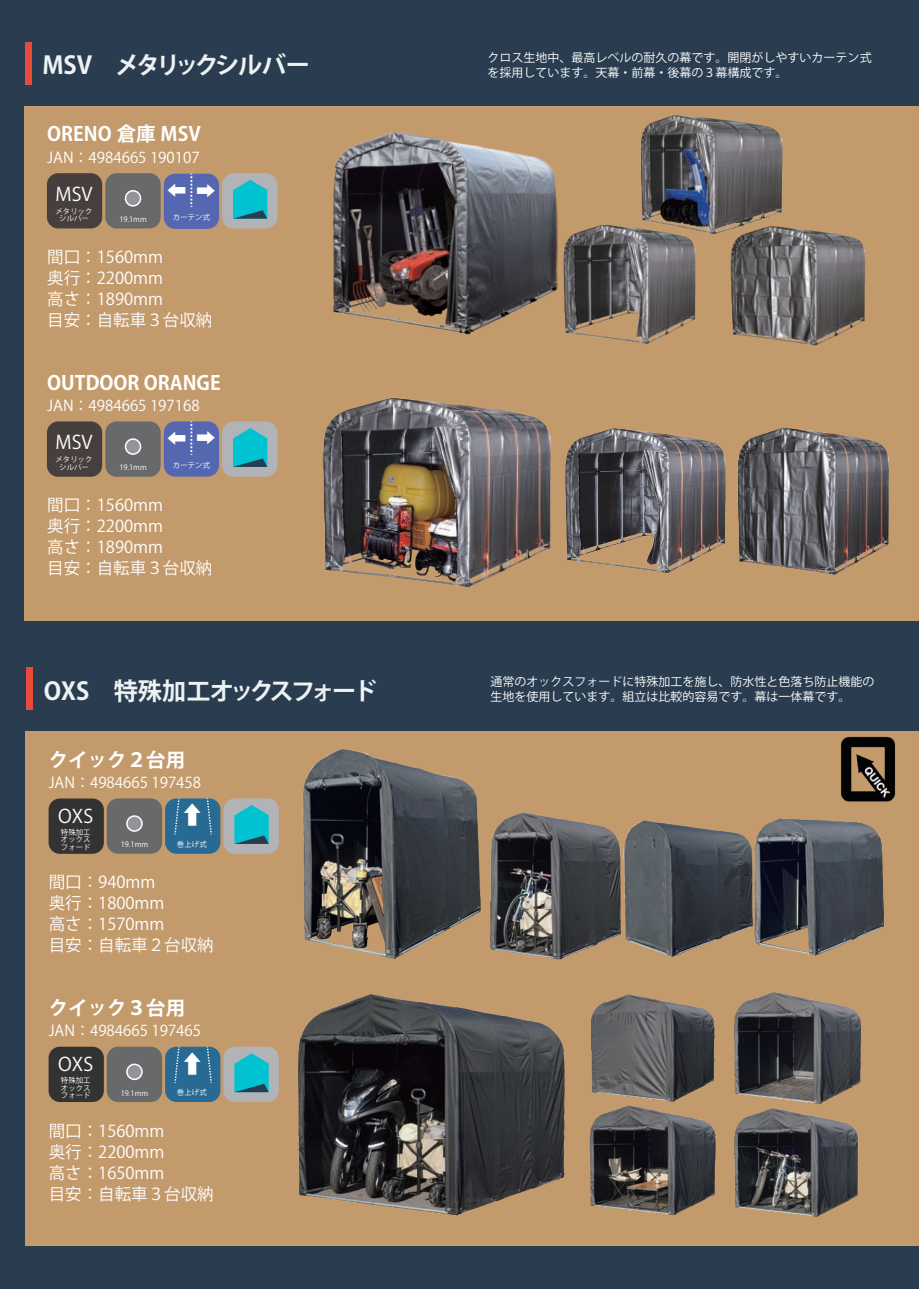
<style>
.page{position:relative;width:919px;height:1289px;background:#fff}
.page>*{position:absolute;margin:0;border:0;box-sizing:border-box;transform-origin:0 0}
.t1{font:24.45px "Koz Go Pr 6 N";color:#fff}
.t2{font:700 24.3px "Koz Go Pr 6 N";letter-spacing:-.11em;color:#eef2f3}
.t3{font:700 19.5px "Koz Go Pr 6 N";color:#fff}
.t4{font:19.5px "Koz Go Pr 6 N";color:#fff}
.t5{font:18.6px "Koz Go Pr 6 N";color:#fff}
.t6{font:16.5px/21px "Koz Go Pr 6 N";color:#fff}
.t7{font:15px "Koz Go Pr 6 N";color:#fff}
.t8{font:12px/15px "Koz Go Pr 6 N";color:#fff}
.t9{font:7.5px/7.5px "Koz Go Pr 6 N";color:#fff;text-align:justify}
</style>
<div class="page">
<div style="left:0;top:0;width:918px;height:1288px;background:#2a3d50"></div>
<div style="left:26px;top:731px;width:892px;height:514px;background:#c39a6b"></div>
<div style="left:27px;top:667px;width:6px;height:42px;background:#e74b3a"></div>
<div style="left:107px;top:798px;width:55px;height:55px;background:#67696b;border-radius:11px"></div>
<div style="left:127px;top:816px;width:15px;height:15px;background:#939498;border-radius:50%"></div>
<div style="left:126px;top:815px;width:17px;height:16px;border:2px solid #fff;border-radius:50%"></div>
<div style="left:165px;top:798px;width:55px;height:55px;background:#276a94;border-radius:11px"></div>
<svg style="left:174px;top:798px;width:6px;height:36px"></svg>
<svg style="left:206px;top:798px;width:7px;height:36px"></svg>
<div style="left:223px;top:798px;width:56px;height:55px;background:#b2b3b7;border-radius:11px"></div>
<svg style="left:234px;top:805px;width:35px;height:38px"></svg>
<div style="left:107px;top:1046px;width:55px;height:55px;background:#67696b;border-radius:11px"></div>
<div style="left:127px;top:1064px;width:15px;height:15px;background:#939498;border-radius:50%"></div>
<div style="left:126px;top:1063px;width:17px;height:17px;border:2px solid #fff;border-radius:50%"></div>
<div style="left:165px;top:1046px;width:55px;height:55px;background:#276a94;border-radius:11px"></div>
<svg style="left:174px;top:1046px;width:6px;height:35px"></svg>
<svg style="left:206px;top:1046px;width:7px;height:36px"></svg>
<div style="left:223px;top:1046px;width:56px;height:55px;background:#b2b3b7;border-radius:11px"></div>
<svg style="left:234px;top:1053px;width:35px;height:39px"></svg>
<div style="left:24px;top:106px;width:894px;height:514px;background:#c39a6b"></div>
<div style="left:25px;top:42px;width:6px;height:42px;background:#e74b3a"></div>
<div style="left:105px;top:173px;width:56px;height:55px;background:#67696b;border-radius:11px"></div>
<div style="left:125px;top:191px;width:15px;height:15px;background:#939498;border-radius:50%"></div>
<div style="left:125px;top:190px;width:16px;height:16px;border:2px solid #fff;border-radius:50%"></div>
<div style="left:222px;top:173px;width:55px;height:55px;background:#b2b3b7;border-radius:11px"></div>
<svg style="left:233px;top:180px;width:34px;height:39px"></svg>
<div style="left:105px;top:421px;width:56px;height:56px;background:#67696b;border-radius:11px"></div>
<div style="left:125px;top:439px;width:15px;height:15px;background:#939498;border-radius:50%"></div>
<div style="left:125px;top:438px;width:16px;height:17px;border:2px solid #fff;border-radius:50%"></div>
<div style="left:222px;top:421px;width:55px;height:56px;background:#b2b3b7;border-radius:11px"></div>
<svg style="left:233px;top:428px;width:34px;height:39px"></svg>
<div style="left:49px;top:798px;width:55px;height:55px;background:#333334;border-radius:11px"></div>
<div style="left:49px;top:1046px;width:55px;height:55px;background:#333334;border-radius:11px"></div>
<img style="left:730px;top:228px;width:136px;height:118px">
<img style="left:563px;top:225px;width:133px;height:119px">
<img style="left:334px;top:131px;width:223px;height:204px">
<img style="left:629px;top:115px;width:164px;height:139px">
<div style="left:47px;top:173px;width:55px;height:55px;background:#463f3d;border-radius:11px"></div>
<div style="left:47px;top:421px;width:55px;height:56px;background:#463f3d;border-radius:11px"></div>
<img style="left:590px;top:994px;width:125px;height:100px">
<img style="left:734px;top:992px;width:128px;height:110px">
<img style="left:628px;top:820px;width:116px;height:138px">
<img style="left:302px;top:748px;width:177px;height:212px">
<img style="left:744px;top:818px;width:141px;height:138px">
<img style="left:479px;top:812px;width:149px;height:148px">
<img style="left:589px;top:1094px;width:127px;height:122px">
<img style="left:297px;top:994px;width:268px;height:222px">
<img style="left:734px;top:1102px;width:125px;height:115px">
<img style="left:565px;top:428px;width:161px;height:146px">
<img style="left:737px;top:427px;width:152px;height:148px">
<img style="left:322px;top:397px;width:229px;height:191px">
<img style="left:841px;top:736px;width:54px;height:66px">
<div style="left:164px;top:421px;width:55px;height:55px;background:#5567b0;border-radius:11px"></div>
<svg style="left:190px;top:421px;width:2px;height:34px"></svg>
<div style="left:164px;top:174px;width:55px;height:55px;background:#5567b0;border-radius:11px"></div>
<svg style="left:190px;top:174px;width:2px;height:33px"></svg>
<h2 class="t2" style="left:42px;top:52px;width:269px">MSV　メタリックシルバー</h2>
<p class="t3" style="left:47px;top:123px;width:155px">ORENO 倉庫 MSV</p>
<p class="t7" style="left:47px;top:149px;width:154px">JAN：4984665 190107</p>
<p class="t5" style="left:56px;top:183px;width:39px">MSV</p>
<p class="t9" style="left:55px;top:207px;width:39px;text-align:center">メタリックシルバー</p>
<p class="t9" style="left:119px;top:216px;width:29px">19.1mm</p>
<p class="t4" style="left:166px;top:200px;width:21px;rotate:-90deg">⇧</p>
<p class="t9" style="left:173px;top:213px;width:39px">カーテン式</p>
<p class="t4" style="left:217px;top:181px;width:21px;rotate:90deg">⇧</p>
<p class="t6" style="left:47px;top:247px;width:166px">間口：1560mm<br>奥行：2200mm<br>高さ：1890mm<br>目安：自転車３台収納</p>
<p class="t3" style="left:47px;top:371px;width:175px">OUTDOOR ORANGE</p>
<p class="t7" style="left:47px;top:397px;width:154px">JAN：4984665 197168</p>
<p class="t5" style="left:56px;top:432px;width:39px">MSV</p>
<p class="t9" style="left:55px;top:456px;width:39px;text-align:center">メタリックシルバー</p>
<p class="t9" style="left:119px;top:464px;width:29px">19.1mm</p>
<p class="t4" style="left:166px;top:448px;width:21px;rotate:-90deg">⇧</p>
<p class="t9" style="left:173px;top:461px;width:39px">カーテン式</p>
<p class="t4" style="left:217px;top:428px;width:21px;rotate:90deg">⇧</p>
<p class="t6" style="left:47px;top:495px;width:166px">間口：1560mm<br>奥行：2200mm<br>高さ：1890mm<br>目安：自転車３台収納</p>
<h2 class="t2" style="left:44px;top:677px;width:334px">OXS　特殊加工オックスフォード</h2>
<p class="t3" style="left:49px;top:748px;width:138px">クイック２台用</p>
<p class="t7" style="left:49px;top:774px;width:154px">JAN：4984665 197458</p>
<p class="t5" style="left:58px;top:805px;width:36px">OXS</p>
<p class="t9" style="left:61px;top:828px;width:31px">特殊加工オックスフォード</p>
<p class="t9" style="left:121px;top:841px;width:29px">19.1mm</p>
<h1 class="t1" style="left:180px;top:801px;width:26px">⇧</h1>
<p class="t9" style="left:177px;top:840px;width:31px">巻上げ式</p>
<p class="t6" style="left:49px;top:872px;width:166px">間口：940mm<br>奥行：1800mm<br>高さ：1570mm<br>目安：自転車２台収納</p>
<p class="t3" style="left:49px;top:996px;width:138px">クイック３台用</p>
<p class="t7" style="left:49px;top:1022px;width:154px">JAN：4984665 197465</p>
<p class="t5" style="left:58px;top:1053px;width:36px">OXS</p>
<p class="t9" style="left:61px;top:1076px;width:31px">特殊加工オックスフォード</p>
<p class="t9" style="left:121px;top:1089px;width:29px">19.1mm</p>
<h1 class="t1" style="left:180px;top:1049px;width:26px">⇧</h1>
<p class="t9" style="left:177px;top:1088px;width:31px">巻上げ式</p>
<p class="t6" style="left:49px;top:1120px;width:166px">間口：1560mm<br>奥行：2200mm<br>高さ：1650mm<br>目安：自転車３台収納</p>
<p class="t8" style="left:487px;top:50px;width:386px">クロス生地中、最高レベルの耐久の幕です。開閉がしやすいカーテン式を採用しています。天幕・前幕・後幕の３幕構成です。</p>
<p class="t8" style="left:490px;top:674px;width:385px">通常のオックスフォードに特殊加工を施し、防水性と色落ち防止機能の生地を使用しています。組立は比較的容易です。幕は一体幕です。</p>
</div>
